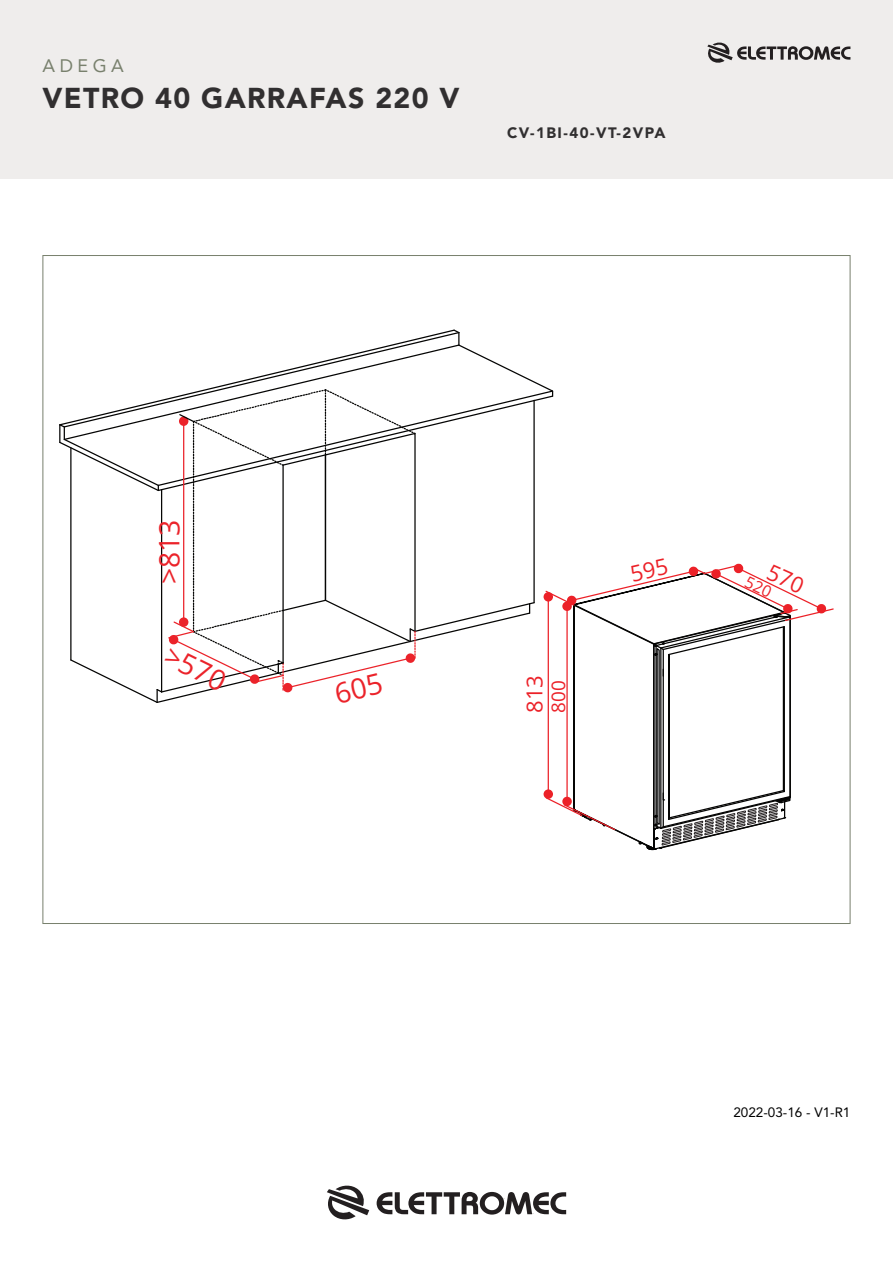
<style>
.page{position:relative;width:893px;height:1263px;background:#fff}
.page>*{position:absolute;margin:0;border:0;box-sizing:border-box;transform-origin:0 0}
.t1{font:900 28.5px "Avenir LT Std";letter-spacing:.045em;color:#312f30}
.t2{font:28.35px "Open Sans";color:#eb232a}
.t3{font:22.05px "Open Sans";color:#ec2128}
.t4{font:18.9px "Open Sans";color:#ec2128}
.t5{font:18px "Avenir LT Std";letter-spacing:.25em;color:#78806d}
.t6{font:900 15px "Avenir LT Std";letter-spacing:.1em;color:#312f30}
.t7{font:13.5px "Avenir LT Std";color:#000}
</style>
<div class="page">
<div style="left:0;top:0;width:893px;height:179px;background:#efedec"></div>
<svg style="left:707px;top:42px;width:143px;height:21px"></svg>
<svg style="left:377px;top:1192px;width:189px;height:22px"></svg>
<svg style="left:327px;top:1185px;width:42px;height:35px"></svg>
<svg style="left:59px;top:329px;width:775px;height:522px"></svg>
<p class="t5" style="left:43px;top:55px;width:83px">ADEGA</p>
<p class="t1" style="left:43px;top:80px;width:419px">VETRO 40 GARRAFAS 220 V</p>
<p class="t6" style="left:507px;top:124px;width:160px">CV-1BI-40-VT-2VPA</p>
<p class="t2" style="left:150px;top:584px;width:66px;rotate:-90deg">&gt;813</p>
<p class="t2" style="left:175px;top:636px;width:66px;rotate:26deg">&gt;570</p>
<p class="t3" style="left:519px;top:713px;width:39px;rotate:-90deg">813</p>
<p class="t4" style="left:545px;top:713px;width:34px;rotate:-90deg">800</p>
<p class="t7" style="left:733px;top:1104px;width:119px">2022-03-16 - V1-R1</p>
</div>
